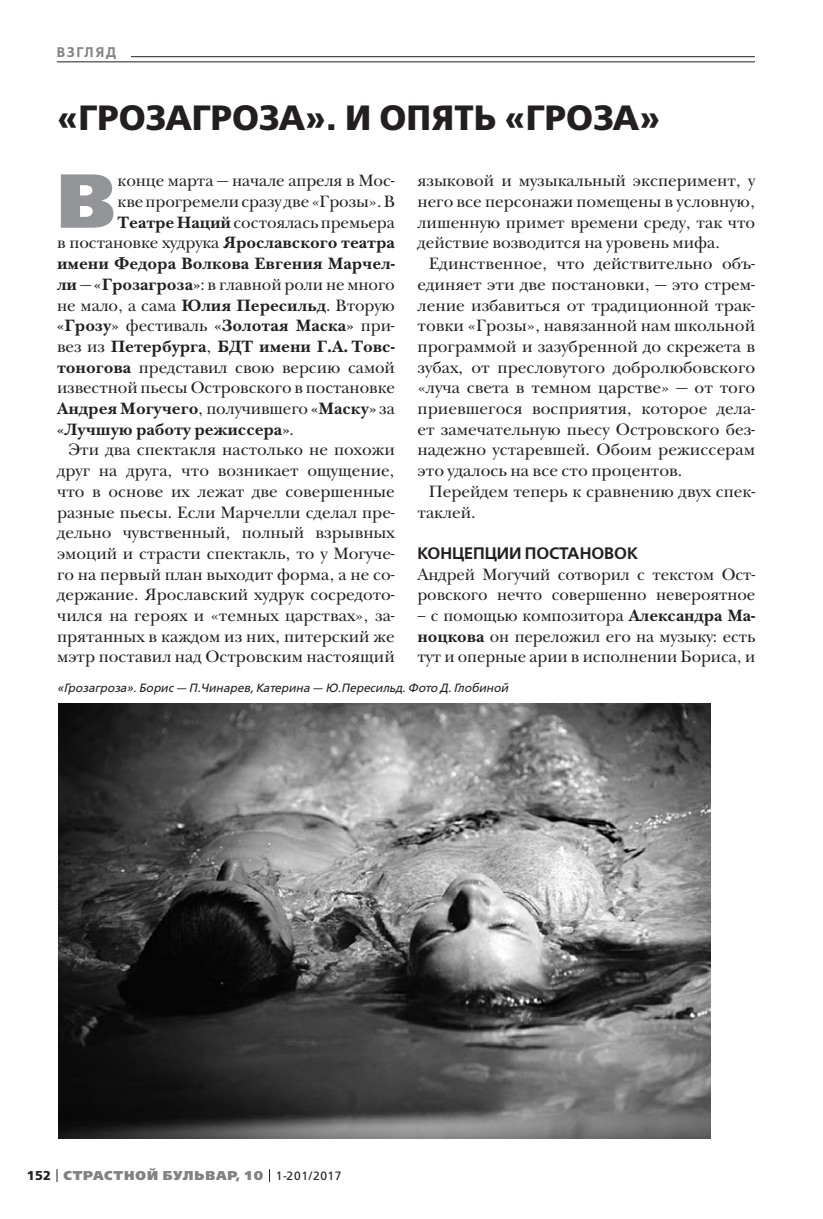
<style>
.page{position:relative;width:823px;height:1219px;background:#fff}
.page>*{position:absolute;margin:0;border:0;box-sizing:border-box;transform-origin:0 0}
.t1{font:800 76.2px "Free Set";color:#939598}
.t2{font:700 35px "Free Set";letter-spacing:.005em;color:#231f20}
.t3{font:17px/20.8px "New Baskerville ITC";color:#231f20;text-align:justify}
.t4{font:700 17px "New Baskerville ITC";letter-spacing:-.005em;color:#231f20}
.t5{font:600 16.6px "Free Set";letter-spacing:-.005em;color:#231f20}
.t6{font:600 14px "Free Set";letter-spacing:.11em;color:#808285}
.t7{font:800 12.8px "Free Set";letter-spacing:.07em;color:#808285}
.t8{font:italic 12px "Free Set";color:#231f20}
.s1{font-weight:700}
.s2{font-weight:400}
.s3{font-weight:700;color:#231f20}
.s4{font-weight:400;font-size:12px;color:#231f20}
</style>
<div class="page">
<svg style="left:57px;top:1169px;width:1px;height:13px"></svg>
<svg style="left:269px;top:1169px;width:1px;height:13px"></svg>
<hr style="left:57px;top:56px;width:697px;height:1px;background:#231f20">
<div style="left:57px;top:41px;width:73px;height:21px;background:#fff"></div>
<hr style="left:57px;top:62px;width:697px;height:1px;background:#231f20">
<img style="left:58px;top:703px;width:652px;height:435px">
<p class="t6" style="left:57px;top:45px;width:61px">ВЗГЛЯД</p>
<h2 class="t2" style="left:57px;top:101px;width:604px">«ГРОЗАГРОЗА». И ОПЯТЬ «ГРОЗА»</h2>
<h1 class="t1" style="left:57px;top:164px;width:60px">В</h1>
<p class="t3" style="left:117px;top:172px;width:278px">конце марта — начале апреля в Мос-</p>
<p class="t3" style="left:417px;top:172px;width:339px">языковой и музыкальный эксперимент, у него все персонажи помещены в условную, лишенную примет времени среду, так что действие возводится на уровень мифа.</p>
<p class="t3" style="left:417px;top:255px;width:339px;text-indent:11px">Единственное, что действительно объ&shy;единяет эти две постановки, — это стрем&shy;ление избавиться от традиционной трак&shy;товки «Грозы», навязанной нам школьной программой и зазубренной до скрежета в зубах, от пресловутого добролюбовского «луча света в темном царстве» — от того приевшегося восприятия, которое дела&shy;ет замечательную пьесу Островского без&shy;надежно устаревшей. Обоим режиссерам это удалось на все сто процентов.</p>
<p class="t3" style="left:417px;top:483px;width:339px;text-indent:11px">Перейдем теперь к сравнению двух спек&shy;таклей.</p>
<p class="t5" style="left:417px;top:545px;width:222px">КОНЦЕПЦИИ ПОСТАНОВОК</p>
<p class="t3" style="left:417px;top:565px;width:339px">Андрей Могучий сотворил с текстом Ост&shy;ровского нечто совершенно невероятное</p>
<p class="t3" style="left:417px;top:607px;width:339px">– с помощью композитора <span class="s1">Александра Ма&shy;ноцкова</span> он переложил его на музыку: есть тут и оперные арии в исполнении Бориса, и</p>
<p class="t8" style="left:57px;top:682px;width:452px">«Грозагроза». Борис — П.Чинарев, Катерина — Ю.Пересильд. Фото Д. Глобиной</p>
<p class="t3" style="left:117px;top:193px;width:279px">кве прогремели сразу две «Грозы». В</p>
<p class="t3" style="left:117px;top:213px;width:278px"><span class="s1">Театре Наций</span> состоялась премьера</p>
<p class="t3" style="left:57px;top:234px;width:339px">в постановке худрука <span class="s1">Ярославского театра</span></p>
<p class="t4" style="left:57px;top:257px;width:339px">имени Федора Волкова Евгения Марчел-</p>
<p class="t3" style="left:57px;top:275px;width:339px"><span class="s1">ли</span> — <span class="s1">«Грозагроза»</span>: в главной роли не много</p>
<p class="t3" style="left:57px;top:296px;width:339px">не мало, а сама <span class="s1">Юлия Пересильд</span>. Вторую</p>
<p class="t4" style="left:57px;top:319px;width:339px">«Грозу» <span class="s2">фестиваль</span> «Золотая Маска» <span class="s2">при-</span></p>
<p class="t4" style="left:57px;top:340px;width:339px"><span class="s2">вез из</span> Петербурга<span class="s2">,</span> БДТ имени Г.А. Товс-</p>
<p class="t3" style="left:57px;top:358px;width:339px"><span class="s1">тоногова</span> представил свою версию самой</p>
<p class="t3" style="left:57px;top:379px;width:339px">известной пьесы Островского в постановке</p>
<p class="t4" style="left:57px;top:402px;width:339px">Андрея Могучего<span class="s2">, получившего</span> «Маску» <span class="s2">за</span></p>
<p class="t4" style="left:57px;top:423px;width:238px">«Лучшую работу режиссера»<span class="s2">.</span></p>
<p class="t3" style="left:68px;top:441px;width:327px">Эти два спектакля настолько не похожи</p>
<p class="t3" style="left:57px;top:462px;width:339px">друг на друга, что возникает ощущение,</p>
<p class="t3" style="left:57px;top:482px;width:339px">что в основе их лежат две совершенные</p>
<p class="t3" style="left:57px;top:503px;width:339px">разные пьесы. Если Марчелли сделал пре-</p>
<p class="t3" style="left:57px;top:524px;width:339px">дельно чувственный, полный взрывных</p>
<p class="t3" style="left:57px;top:545px;width:339px">эмоций и страсти спектакль, то у Могуче-</p>
<p class="t3" style="left:57px;top:565px;width:339px">го на первый план выходит форма, а не со-</p>
<p class="t3" style="left:57px;top:586px;width:339px">держание. Ярославский худрук сосредото-</p>
<p class="t3" style="left:57px;top:607px;width:339px">чился на героях и «темных царствах», за-</p>
<p class="t3" style="left:57px;top:627px;width:339px">прятанных в каждом из них, питерский же</p>
<p class="t3" style="left:57px;top:648px;width:339px">мэтр поставил над Островским настоящий</p>
<p class="t7" style="left:27px;top:1169px;width:316px"><span class="s3">152</span> СТРАСТНОЙ БУЛЬВАР, 10 <span class="s4">1-201/2017</span></p>
</div>
